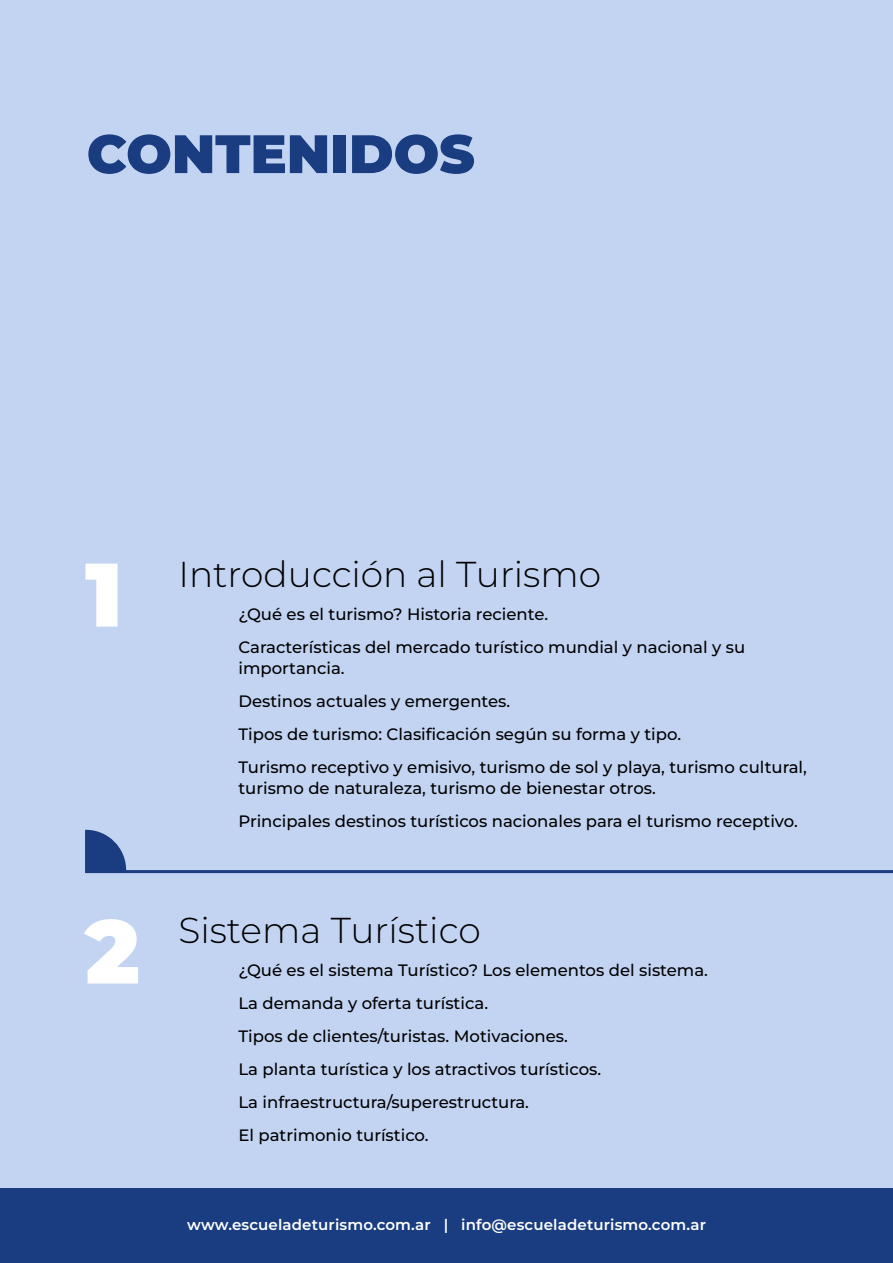
<style>
.page{position:relative;width:893px;height:1263px;background:#c3d4f2}
.page>*{position:absolute;margin:0;border:0;box-sizing:border-box;transform-origin:0 0}
.t1{font:900 90px "Montserrat";color:#fff}
.t2{font:900 54px "Montserrat";color:#193d80}
.t3{font:300 36px "Montserrat";color:#000}
.t4{font:500 16.5px/33px "Montserrat";color:#000}
.t5{font:600 15px "Montserrat";letter-spacing:.01em;color:#fff}
</style>
<div class="page">
<svg style="left:85px;top:830px;width:808px;height:43px"></svg>
<div style="left:0;top:1188px;width:893px;height:75px;background:#193d80"></div>
<h2 class="t2" style="left:87px;top:113px;width:389px">CONTENIDOS</h2>
<h1 class="t1" style="left:85px;top:527px;width:39px">1</h1>
<h3 class="t3" style="left:178px;top:549px;width:424px">Introducción al Turismo</h3>
<p class="t4" style="left:238px;top:596px;width:508px">¿Qué es el turismo? Historia reciente.<br>Características del mercado turístico mundial y nacional y su</p>
<p class="t4" style="left:238px;top:650px;width:570px">importancia.<br>Destinos actuales y emergentes.<br>Tipos de turismo: Clasificación según su forma y tipo.<br>Turismo receptivo y emisivo, turismo de sol y playa, turismo cultural,</p>
<p class="t4" style="left:238px;top:770px;width:561px">turismo de naturaleza, turismo de bienestar otros.<br>Principales destinos turísticos nacionales para el turismo receptivo.</p>
<h1 class="t1" style="left:85px;top:884px;width:56px">2</h1>
<h3 class="t3" style="left:178px;top:906px;width:304px">Sistema Turístico</h3>
<p class="t4" style="left:238px;top:953px;width:471px">¿Qué es el sistema Turístico? Los elementos del sistema.<br>La demanda y oferta turística.<br>Tipos de clientes/turistas. Motivaciones.<br>La planta turística y los atractivos turísticos.<br>La infraestructura/superestructura.<br>El patrimonio turístico.</p>
<p class="t5" style="left:187px;top:1213px;width:520px">www.escueladeturismo.com.ar | info@escueladeturismo.com.ar</p>
</div>
